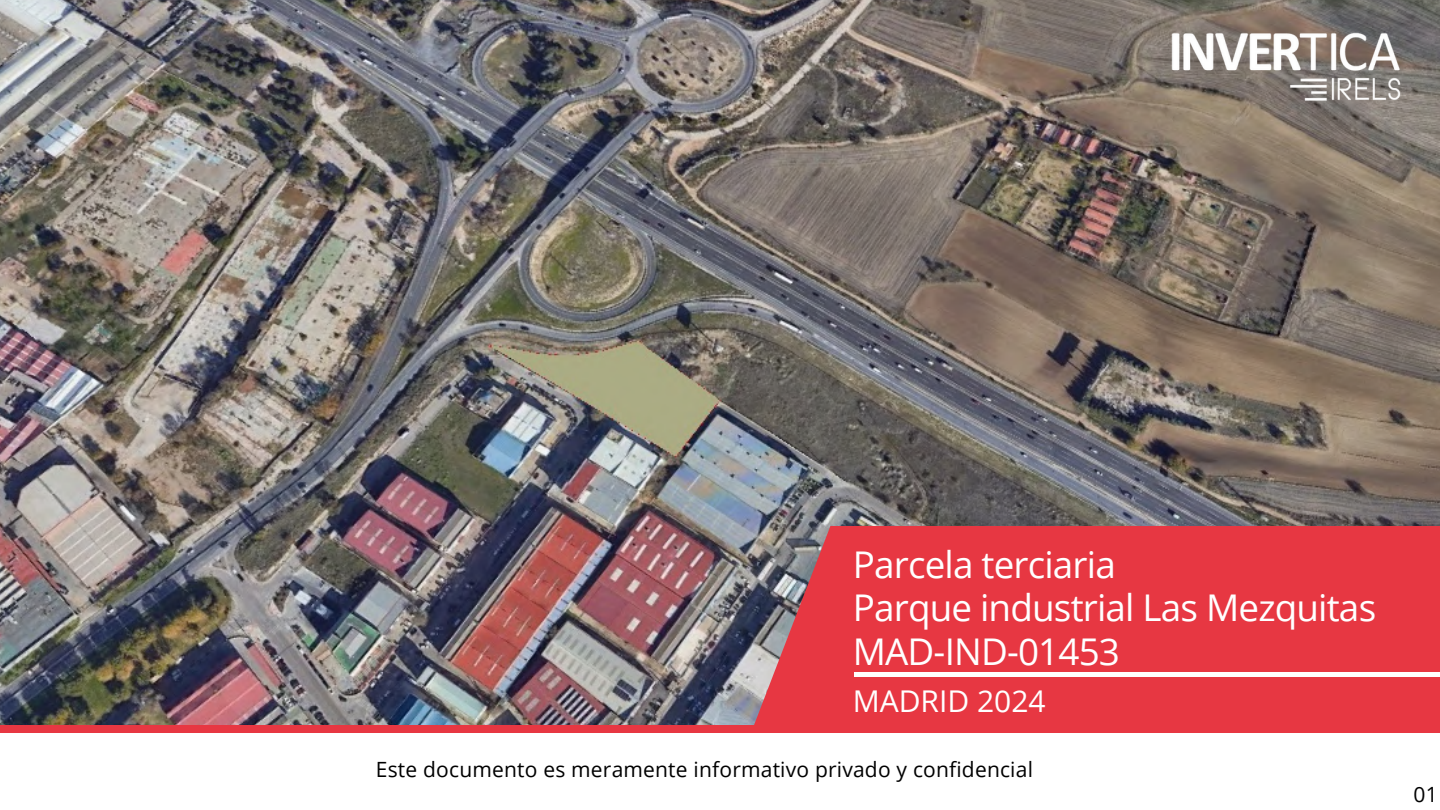
<style>
.page{position:relative;width:1440px;height:810px;background:#fff}
.page>*{position:absolute;margin:0;border:0;box-sizing:border-box;transform-origin:0 0}
.t1{font:36.8px/43.5px "Open Sans";letter-spacing:-.02em;color:#fff}
.t2{font:30px "Open Sans";color:#fff}
.t3{font:21px "Open Sans";letter-spacing:.01em;color:#000}
</style>
<div class="page">
<img style="left:0;top:0;width:1440px;height:725px">
<svg style="left:751px;top:526px;width:689px;height:199px;background:#e13d48"></svg>
<div style="left:0;top:725px;width:1440px;height:8px;background:#e73742"></div>
<img style="left:1171px;top:32px;width:230px;height:70px">
<hr style="left:855px;top:673px;width:585px;height:3px;background:#fff">
<p class="t1" style="left:853px;top:542px;width:525px">Parcela terciaria<br>Parque industrial Las Mezquitas<br>MAD-IND-01453</p>
<h1 class="t2" style="left:853px;top:680px;width:194px">MADRID 2024</h1>
<p class="t3" style="left:376px;top:755px;width:659px">Este documento es meramente informativo privado y confidencial</p>
<h2 class="t3" style="left:1413px;top:780px;width:26px">01</h2>
</div>
